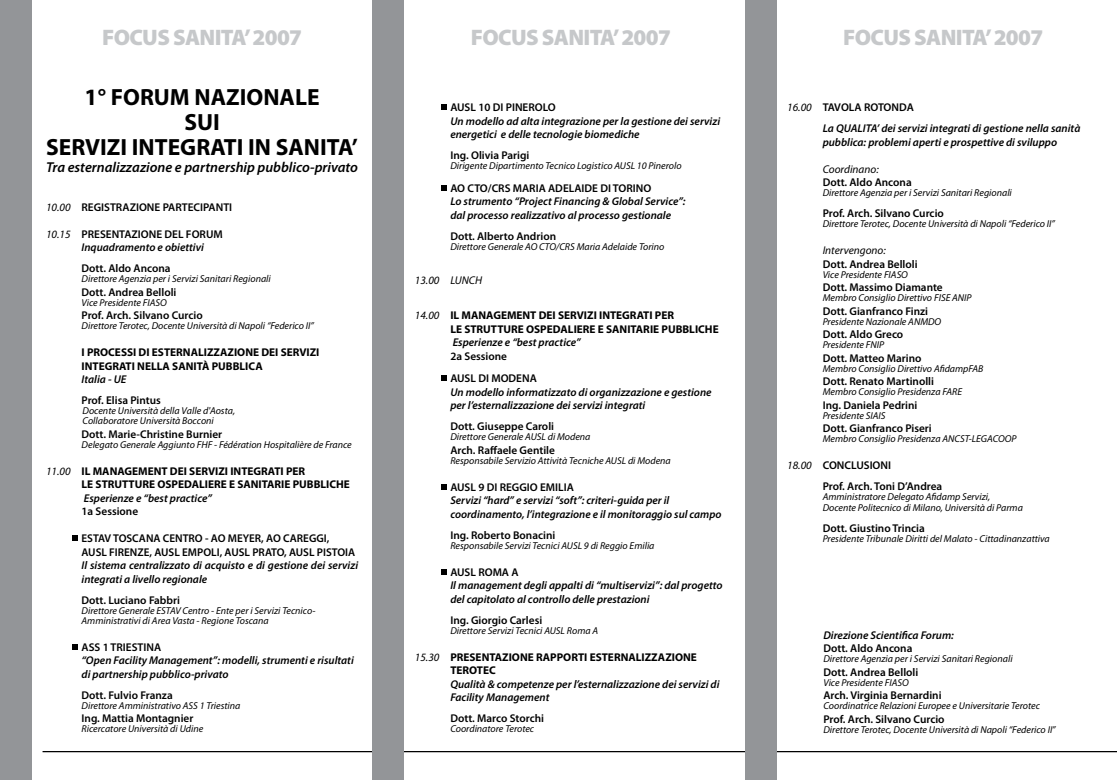
<style>
.page{position:relative;width:1117px;height:780px;background:#fff}
.page>*{position:absolute;margin:0;border:0;box-sizing:border-box;transform-origin:0 0}
.t1{font:700 23.5px/25px "Myriad";color:#000;text-align:center}
.t2{font:900 22.5px "Myriad Pro";letter-spacing:-.03em;color:#c6c8ca}
.t3{font:italic 600 14.38px "Myriad Pro";color:#000}
.t4{font:italic 600 11.25px/13.5px "Myriad Pro";color:#000}
.t5{font:600 11.25px/21px "Myriad Pro";color:#000}
.t6{font:700 11.25px/13.5px "Myriad Pro";color:#000}
.t7{font:italic 11.25px "Myriad Pro";color:#000}
.t8{font:italic 10px/10px "Myriad Pro";color:#000}
.s1{font-weight:400;font-style:italic}
.s2{font-weight:400}
.s3{font-style:normal}
</style>
<div class="page">
<hr style="left:43px;top:751px;width:1073px;height:1px;background:#000">
<div style="left:0;top:0;width:32px;height:780px;background:#939598"></div>
<div style="left:744px;top:0;width:32px;height:780px;background:#939598"></div>
<div style="left:372px;top:0;width:32px;height:780px;background:#939598"></div>
<svg style="left:73px;top:535px;width:5px;height:6px"></svg>
<svg style="left:73px;top:644px;width:5px;height:5px"></svg>
<svg style="left:441px;top:105px;width:5px;height:5px"></svg>
<svg style="left:441px;top:185px;width:5px;height:5px"></svg>
<svg style="left:441px;top:375px;width:5px;height:6px"></svg>
<svg style="left:441px;top:484px;width:5px;height:5px"></svg>
<svg style="left:441px;top:569px;width:5px;height:5px"></svg>
<h2 class="t2" style="left:102px;top:23px;width:201px">FOCUS SANITA’ 2007</h2>
<h2 class="t2" style="left:471px;top:23px;width:201px">FOCUS SANITA’ 2007</h2>
<h2 class="t2" style="left:843px;top:23px;width:201px">FOCUS SANITA’ 2007</h2>
<h1 class="t1" style="left:46px;top:86px;width:313px">1° FORUM NAZIONALE<br>SUI<br>SERVIZI INTEGRATI IN SANITA’</h1>
<h3 class="t3" style="left:46px;top:158px;width:313px">Tra esternalizzazione e partnership pubblico-privato</h3>
<p class="t5" style="left:46px;top:196px;width:188px"><span class="s1">10.00</span> REGISTRAZIONE PARTECIPANTI</p>
<p class="t4" style="left:82px;top:227px;width:143px;text-indent:-35px"><span class="s2">10.15</span> <span class="s3">PRESENTAZIONE DEL FORUM<br></span>Inquadramento e obiettivi</p>
<p class="t5" style="left:82px;top:257px;width:91px">Dott. Aldo Ancona</p>
<p class="t8" style="left:81px;top:273px;width:191px">Direttore Agenzia per i Servizi Sanitari Regionali</p>
<p class="t5" style="left:82px;top:281px;width:96px">Dott. Andrea Belloli</p>
<p class="t8" style="left:81px;top:297px;width:87px">Vice Presidente FIASO</p>
<p class="t5" style="left:82px;top:304px;width:123px">Prof. Arch. Silvano Curcio</p>
<p class="t8" style="left:81px;top:320px;width:234px">Direttore Terotec, Docente Università di Napoli “Federico II”</p>
<p class="t6" style="left:82px;top:345px;width:239px">I PROCESSI DI ESTERNALIZZAZIONE DEI SERVIZI<br>INTEGRATI NELLA SANITÀ PUBBLICA</p>
<p class="t4" style="left:82px;top:372px;width:46px">Italia - UE</p>
<p class="t5" style="left:82px;top:389px;width:81px">Prof. Elisa Pintus</p>
<p class="t8" style="left:82px;top:415px;width:133px">Collaboratore Università Bocconi</p>
<p class="t5" style="left:82px;top:423px;width:142px">Dott. Marie-Christine Burnier</p>
<p class="t8" style="left:81px;top:439px;width:272px">Delegato Generale Aggiunto FHF - Fédération Hospitalière de France</p>
<p class="t6" style="left:82px;top:463px;width:270px;text-indent:-35px"><span class="s1">11.00</span> IL MANAGEMENT DEI SERVIZI INTEGRATI PER<br>LE STRUTTURE OSPEDALIERE E SANITARIE PUBBLICHE</p>
<p class="t4" style="left:84px;top:491px;width:129px">Esperienze e “best practice”</p>
<p class="t5" style="left:82px;top:500px;width:58px">1a Sessione</p>
<p class="t5" style="left:81px;top:531px;width:275px;line-height:13.5px">ESTAV TOSCANA CENTRO - AO MEYER, AO CAREGGI,<br>AUSL FIRENZE, AUSL EMPOLI, AUSL PRATO, AUSL PISTOIA</p>
<p class="t4" style="left:81px;top:558px;width:278px">Il sistema centralizzato di acquisto e di gestione dei servizi integrati a livello regionale</p>
<p class="t5" style="left:81px;top:589px;width:100px">Dott. Luciano Fabbri</p>
<p class="t8" style="left:81px;top:605px;width:235px">Direttore Generale ESTAV Centro - Ente per i Servizi Tecnico-<br>Amministrativi di Area Vasta - Regione Toscana</p>
<p class="t5" style="left:81px;top:636px;width:81px">ASS 1 TRIESTINA</p>
<p class="t4" style="left:81px;top:653px;width:274px">“Open Facility Management”: modelli, strumenti e risultati di partnership pubblico-privato</p>
<p class="t5" style="left:81px;top:684px;width:93px">Dott. Fulvio Franza</p>
<p class="t8" style="left:81px;top:700px;width:160px">Direttore Amministrativo ASS 1 Triestina</p>
<p class="t5" style="left:82px;top:707px;width:113px">Ing. Mattia Montagnier</p>
<p class="t8" style="left:81px;top:723px;width:123px">Ricercatore Università di Udine</p>
<p class="t5" style="left:450px;top:97px;width:107px">AUSL 10 DI PINEROLO</p>
<p class="t4" style="left:450px;top:114px;width:271px">Un modello ad alta integrazione per la gestione dei servizi energetici e delle tecnologie biomediche</p>
<p class="t5" style="left:450px;top:145px;width:80px">Ing. Olivia Parigi</p>
<p class="t8" style="left:450px;top:161px;width:233px">Dirigente Dipartimento Tecnico Logistico AUSL 10 Pinerolo</p>
<p class="t5" style="left:450px;top:177px;width:202px">AO CTO/CRS MARIA ADELAIDE DI TORINO</p>
<p class="t4" style="left:450px;top:194px;width:237px">Lo strumento “Project Financing &amp; Global Service”: dal processo realizzativo al processo gestionale</p>
<p class="t5" style="left:450px;top:225px;width:107px">Dott. Alberto Andrion</p>
<p class="t8" style="left:450px;top:241px;width:215px">Direttore Generale AO CTO/CRS Maria Adelaide Torino</p>
<p class="t7" style="left:415px;top:273px;width:69px">13.00 LUNCH</p>
<p class="t6" style="left:450px;top:308px;width:270px;text-indent:-35px"><span class="s1">14.00</span> IL MANAGEMENT DEI SERVIZI INTEGRATI PER<br>LE STRUTTURE OSPEDALIERE E SANITARIE PUBBLICHE</p>
<p class="t4" style="left:452px;top:335px;width:129px">Esperienze e “best practice”</p>
<p class="t5" style="left:450px;top:344px;width:88px;line-height:22.5px">2a Sessione<br>AUSL DI MODENA</p>
<p class="t4" style="left:450px;top:385px;width:263px">Un modello informatizzato di organizzazione e gestione per l’esternalizzazione dei servizi integrati</p>
<p class="t5" style="left:450px;top:415px;width:105px">Dott. Giuseppe Caroli</p>
<p class="t8" style="left:450px;top:431px;width:142px">Direttore Generale AUSL di Modena</p>
<p class="t5" style="left:450px;top:439px;width:106px">Arch. Raffaele Gentile</p>
<p class="t8" style="left:450px;top:455px;width:222px">Responsabile Servizio Attività Tecniche AUSL di Modena</p>
<p class="t5" style="left:450px;top:476px;width:125px">AUSL 9 DI REGGIO EMILIA</p>
<p class="t4" style="left:450px;top:493px;width:273px">Servizi “hard” e servizi “soft”: criteri-guida per il coordinamento, l’integrazione e il monitoraggio sul campo</p>
<p class="t5" style="left:450px;top:524px;width:106px">Ing. Roberto Bonacini</p>
<p class="t8" style="left:450px;top:540px;width:206px">Responsabile Servizi Tecnici AUSL 9 di Reggio Emilia</p>
<p class="t5" style="left:450px;top:561px;width:70px">AUSL ROMA A</p>
<p class="t4" style="left:450px;top:578px;width:274px">Il management degli appalti di “multiservizi”: dal progetto del capitolato al controllo delle prestazioni</p>
<p class="t5" style="left:450px;top:609px;width:93px">Ing. Giorgio Carlesi</p>
<p class="t8" style="left:450px;top:625px;width:149px">Direttore Servizi Tecnici AUSL Roma A</p>
<p class="t6" style="left:450px;top:650px;width:248px;text-indent:-35px"><span class="s1">15.30</span> PRESENTAZIONE RAPPORTI ESTERNALIZZAZIONE<br>TEROTEC</p>
<p class="t4" style="left:450px;top:677px;width:271px">Qualità &amp; competenze per l’esternalizzazione dei servizi di<br>Facility Management</p>
<p class="t5" style="left:450px;top:707px;width:95px">Dott. Marco Storchi</p>
<p class="t8" style="left:450px;top:723px;width:85px">Coordinatore Terotec</p>
<p class="t4" style="left:822px;top:97px;width:259px;line-height:21px;text-indent:-35px"><span class="s2">16.00</span> <span class="s3">TAVOLA ROTONDA<br></span>La QUALITA’ dei servizi integrati di gestione nella sanità</p>
<p class="t4" style="left:822px;top:135px;width:236px">pubblica: problemi aperti e prospettive di sviluppo</p>
<p class="t7" style="left:822px;top:162px;width:58px">Coordinano:</p>
<p class="t5" style="left:822px;top:172px;width:91px">Dott. Aldo Ancona</p>
<p class="t8" style="left:822px;top:188px;width:191px">Direttore Agenzia per i Servizi Sanitari Regionali</p>
<p class="t5" style="left:822px;top:203px;width:123px">Prof. Arch. Silvano Curcio</p>
<p class="t8" style="left:822px;top:219px;width:234px">Direttore Terotec, Docente Università di Napoli “Federico II”</p>
<p class="t7" style="left:822px;top:243px;width:65px">Intervengono:</p>
<p class="t5" style="left:822px;top:253px;width:96px">Dott. Andrea Belloli</p>
<p class="t8" style="left:822px;top:269px;width:87px">Vice Presidente FIASO</p>
<p class="t5" style="left:822px;top:277px;width:122px">Dott. Massimo Diamante</p>
<p class="t8" style="left:822px;top:293px;width:150px">Membro Consiglio Direttivo FISE ANIP</p>
<p class="t5" style="left:822px;top:300px;width:107px">Dott. Gianfranco Finzi</p>
<p class="t8" style="left:822px;top:316px;width:120px">Presidente Nazionale ANMDO</p>
<p class="t5" style="left:822px;top:324px;width:82px">Dott. Aldo Greco</p>
<p class="t8" style="left:822px;top:340px;width:63px">Presidente FNIP</p>
<p class="t5" style="left:822px;top:347px;width:100px">Dott. Matteo Marino</p>
<p class="t8" style="left:822px;top:363px;width:162px">Membro Consiglio Direttivo AfidampFAB</p>
<p class="t5" style="left:822px;top:371px;width:113px">Dott. Renato Martinolli</p>
<p class="t8" style="left:822px;top:387px;width:141px">Membro Consiglio Presidenza FARE</p>
<p class="t5" style="left:822px;top:394px;width:96px">Ing. Daniela Pedrini</p>
<p class="t8" style="left:822px;top:410px;width:64px">Presidente SIAIS</p>
<p class="t5" style="left:822px;top:418px;width:111px">Dott. Gianfranco Piseri</p>
<p class="t8" style="left:822px;top:434px;width:195px">Membro Consiglio Presidenza ANCST-LEGACOOP</p>
<p class="t5" style="left:822px;top:455px;width:121px;text-indent:-35px"><span class="s1">18.00</span> CONCLUSIONI<br>Prof. Arch. Toni D’Andrea</p>
<p class="t8" style="left:822px;top:492px;width:202px">Amministratore Delegato Afidamp Servizi,<br>Docente Politecnico di Milano, Università di Parma</p>
<p class="t5" style="left:822px;top:517px;width:104px">Dott. Giustino Trincia</p>
<p class="t8" style="left:822px;top:533px;width:228px">Presidente Tribunale Diritti del Malato - Cittadinanzattiva</p>
<p class="t4" style="left:823px;top:627px;width:132px">Direzione Scientifica Forum:</p>
<p class="t5" style="left:823px;top:637px;width:91px">Dott. Aldo Ancona</p>
<p class="t8" style="left:823px;top:653px;width:191px">Direttore Agenzia per i Servizi Sanitari Regionali</p>
<p class="t5" style="left:823px;top:661px;width:96px">Dott. Andrea Belloli</p>
<p class="t8" style="left:823px;top:677px;width:87px">Vice Presidente FIASO</p>
<p class="t5" style="left:823px;top:684px;width:120px">Arch. Virginia Bernardini</p>
<p class="t8" style="left:823px;top:700px;width:218px">Coordinatrice Relazioni Europee e Universitarie Terotec</p>
<p class="t5" style="left:823px;top:708px;width:123px">Prof. Arch. Silvano Curcio</p>
<p class="t8" style="left:823px;top:724px;width:234px">Direttore Terotec, Docente Università di Napoli “Federico II”</p>
</div>
